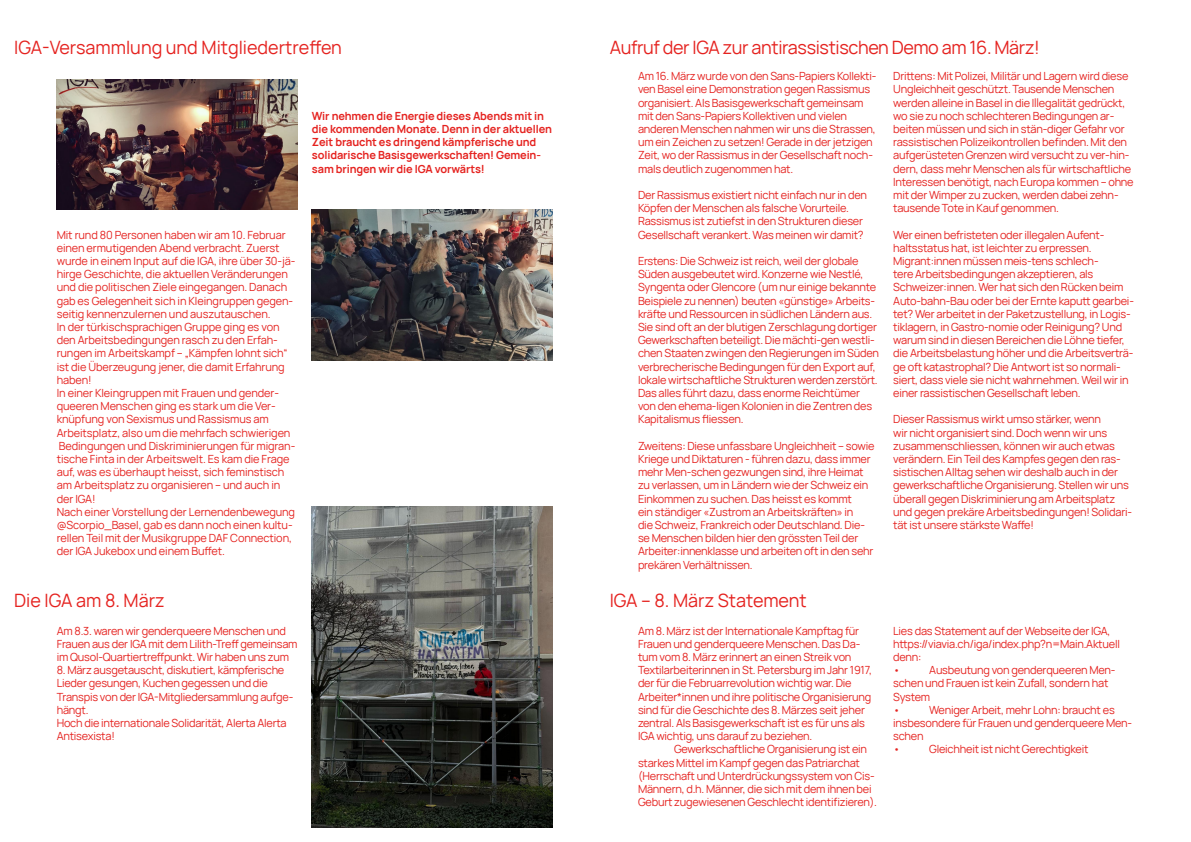
<style>
.page{position:relative;width:1191px;height:842px;background:#fff}
.page>*{position:absolute;margin:0;border:0;box-sizing:border-box;transform-origin:0 0}
.t1{font:18px "Manrope";letter-spacing:-.015em;color:#e52320}
.t2{font:11px/13.2px "Manrope";letter-spacing:-.02em;color:#e52320}
.t3{font:700 11px/13.2px "Manrope";letter-spacing:-.01em;color:#e52320}
</style>
<div class="page">
<img style="left:57px;top:79px;width:241px;height:130px">
<img style="left:312px;top:209px;width:241px;height:151px">
<img style="left:312px;top:506px;width:241px;height:322px">
<h1 class="t1" style="left:14px;top:34px;width:329px">IGA-Versammlung und Mitgliedertreffen</h1>
<p class="t3" style="left:312px;top:108px;width:241px">Wir nehmen die Energie dieses Abends mit in die kommenden Monate. Denn in der aktuellen Zeit braucht es dringend kämpferische und solidarische Basisgewerkschaften! Gemein&shy;sam bringen wir die IGA vorwärts!</p>
<p class="t2" style="left:57px;top:227px;width:240px">Mit rund 80 Personen haben wir am 10. Februar einen ermutigenden Abend verbracht. Zuerst wurde in einem Input auf die IGA, ihre über 30-jä&shy;hirge Geschichte, die aktuellen Veränderungen und die politischen Ziele eingegangen. Danach gab es Gelegenheit sich in Kleingruppen gegen&shy;seitig kennenzulernen und auszutauschen.<br>In der türkischsprachigen Gruppe ging es von den Arbeitsbedingungen rasch zu den Erfah&shy;rungen im Arbeitskampf – „Kämpfen lohnt sich“ ist die Überzeugung jener, die damit Erfahrung haben!<br>In einer Kleingruppen mit Frauen und gender&shy;queeren Menschen ging es stark um die Ver&shy;knüpfung von Sexismus und Rassismus am Arbeitsplatz, also um die mehrfach schwierigen Bedingungen und Diskriminierungen für migran&shy;tische Finta in der Arbeitswelt. Es kam die Frage auf, was es überhaupt heisst, sich feminstisch am Arbeitsplatz zu organisieren – und auch in der IGA!<br>Nach einer Vorstellung der Lernendenbewegung @Scorpio_Basel, gab es dann noch einen kultu&shy;rellen Teil mit der Musikgruppe DAF Connection, der IGA Jukebox und einem Buffet.</p>
<h1 class="t1" style="left:609px;top:34px;width:432px">Aufruf der IGA zur antirassistischen Demo am 16. März!</h1>
<p class="t2" style="left:638px;top:69px;width:240px">Am 16. März wurde von den Sans-Papiers Kollekti&shy;ven Basel eine Demonstration gegen Rassismus organisiert. Als Basisgewerkschaft gemeinsam mit den Sans-Papiers Kollektiven und vielen anderen Menschen nahmen wir uns die Strassen, um ein Zeichen zu setzen! Gerade in der jetzigen Zeit, wo der Rassismus in der Gesellschaft noch&shy;mals deutlich zugenommen hat.</p>
<p class="t2" style="left:638px;top:188px;width:230px">Der Rassismus existiert nicht einfach nur in den Köpfen der Menschen als falsche Vorurteile.<br>Rassismus ist zutiefst in den Strukturen dieser Gesellschaft verankert. Was meinen wir damit?</p>
<p class="t2" style="left:638px;top:254px;width:242px">Erstens: Die Schweiz ist reich, weil der globale Süden ausgebeutet wird. Konzerne wie Nestlé, Syngenta oder Glencore (um nur einige bekannte Beispiele zu nennen) beuten «günstige» Arbeits&shy;kräfte und Ressourcen in südlichen Ländern aus.<br>Sie sind oft an der blutigen Zerschlagung dortiger Gewerkschaften beteiligt. Die mächti-gen westli&shy;chen Staaten zwingen den Regierungen im Süden verbrecherische Bedingungen für den Export auf, lokale wirtschaftliche Strukturen werden zerstört.<br>Das alles führt dazu, dass enorme Reichtümer von den ehema-ligen Kolonien in die Zentren des Kapitalismus fliessen.</p>
<p class="t2" style="left:638px;top:439px;width:238px">Zweitens: Diese unfassbare Ungleichheit – sowie Kriege und Diktaturen - führen dazu, dass immer mehr Men-schen gezwungen sind, ihre Heimat zu verlassen, um in Ländern wie der Schweiz ein Einkommen zu suchen. Das heisst es kommt<br>ein ständiger «Zustrom an Arbeitskräften» in<br>die Schweiz, Frankreich oder Deutschland. Die&shy;se Menschen bilden hier den grössten Teil der Arbeiter:innenklasse und arbeiten oft in den sehr prekären Verhältnissen.</p>
<p class="t2" style="left:893px;top:69px;width:242px">Drittens: Mit Polizei, Militär und Lagern wird diese Ungleichheit geschützt. Tausende Menschen werden alleine in Basel in die Illegalität gedrückt, wo sie zu noch schlechteren Bedingungen ar&shy;beiten müssen und sich in stän-diger Gefahr vor rassistischen Polizeikontrollen befinden. Mit den aufgerüsteten Grenzen wird versucht zu ver-hin&shy;dern, dass mehr Menschen als für wirtschaftliche Interessen benötigt, nach Europa kommen – ohne mit der Wimper zu zucken, werden dabei zehn&shy;tausende Tote in Kauf genommen.</p>
<p class="t2" style="left:893px;top:227px;width:242px">Wer einen befristeten oder illegalen Aufent&shy;haltsstatus hat, ist leichter zu erpressen.<br>Migrant:innen müssen meis-tens schlech-<br>tere Arbeitsbedingungen akzeptieren, als Schweizer:innen. Wer hat sich den Rücken beim Auto-bahn-Bau oder bei der Ernte kaputt gearbei&shy;tet? Wer arbeitet in der Paketzustellung, in Logis&shy;tiklagern, in Gastro-nomie oder Reinigung? Und warum sind in diesen Bereichen die Löhne tiefer, die Arbeitsbelastung höher und die Arbeitsverträ&shy;ge oft katastrophal? Die Antwort ist so normali&shy;siert, dass viele sie nicht wahrnehmen. Weil wir in einer rassistischen Gesellschaft leben.</p>
<p class="t2" style="left:893px;top:412px;width:240px">Dieser Rassismus wirkt umso stärker, wenn<br>wir nicht organisiert sind. Doch wenn wir uns zusammenschliessen, können wir auch etwas verändern. Ein Teil des Kampfes gegen den ras&shy;sistischen Alltag sehen wir deshalb auch in der gewerkschaftliche Organisierung. Stellen wir uns überall gegen Diskriminierung am Arbeitsplatz und gegen prekäre Arbeitsbedingungen! Solidari&shy;tät ist unsere stärkste Waffe!</p>
<h1 class="t1" style="left:14px;top:587px;width:152px">Die IGA am 8. März</h1>
<h1 class="t1" style="left:609px;top:587px;width:198px">IGA – 8. März Statement</h1>
<p class="t2" style="left:57px;top:623px;width:242px">Am 8.3. waren wir genderqueere Menschen und<br>Frauen aus der IGA mit dem Lilith-Treff gemeinsam im Qusol-Quartiertreffpunkt. Wir haben uns zum</p>
<p class="t2" style="left:57px;top:663px;width:238px">8. März ausgetauscht, diskutiert, kämpferische Lieder gesungen, Kuchen gegessen und die Transpis von der IGA-Mitgliedersammlung aufge&shy;hängt.<br>Hoch die internationale Solidarität, Alerta Alerta Antisexista!</p>
<p class="t2" style="left:638px;top:623px;width:236px">Am 8. März ist der Internationale Kampftag für Frauen und genderqueere Menschen. Das Da&shy;tum vom 8. März erinnert an einen Streik von Textilarbeiterinnen in St. Petersburg im Jahr 1917, der für die Februarrevolution wichtig war. Die Arbeiter*innen und ihre politische Organisierung sind für die Geschichte des 8. Märzes seit jeher zentral. Als Basisgewerkschaft ist es für uns als IGA wichtig, uns darauf zu beziehen.</p>
<p class="t2" style="left:638px;top:742px;width:240px;text-indent:36px">Gewerkschaftliche Organisierung ist ein starkes Mittel im Kampf gegen das Patriarchat (Herrschaft und Unterdrückungssystem von Cis-Männern, d.h. Männer, die sich mit dem ihnen bei Geburt zugewiesenen Geschlecht identifizieren).</p>
<p class="t2" style="left:893px;top:623px;width:228px">Lies das Statement auf der Webseite der IGA, https://viavia.ch/iga/index.php?n=Main.Aktuell denn:<br>•</p>
<p class="t2" style="left:893px;top:663px;width:224px;text-indent:36px">Ausbeutung von genderqueeren Men&shy;schen und Frauen ist kein Zufall, sondern hat<br>System<br>•</p>
<p class="t2" style="left:893px;top:703px;width:240px;text-indent:36px">Weniger Arbeit, mehr Lohn: braucht es insbesondere für Frauen und genderqueere Men&shy;schen<br>•</p>
<p class="t2" style="left:929px;top:742px;width:161px">Gleichheit ist nicht Gerechtigkeit</p>
</div>
